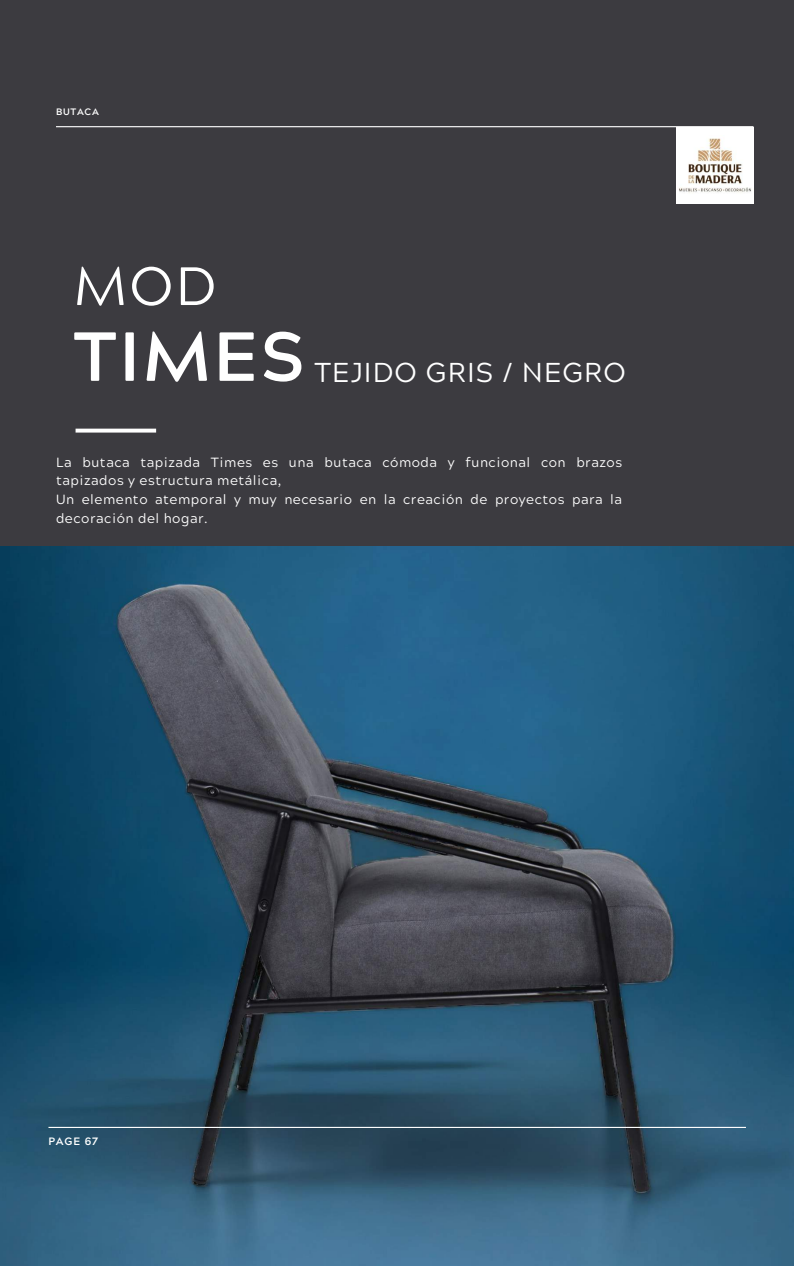
<style>
.page{position:relative;width:794px;height:1266px;background:#fff}
.page>*{position:absolute;margin:0;border:0;box-sizing:border-box;transform-origin:0 0}
.t1{font:700 69.22px "Acherus Grotesque";letter-spacing:.04em;color:#fff}
.t2{font:53.85px "Acherus Grotesque";color:#fff}
.t3{font:27.3px "Acherus Grotesque";letter-spacing:.04em;color:#fff}
.t4{font:13.35px/18.6px "Acherus Grotesque";letter-spacing:.04em;color:#fff}
.t5{font:700 10.65px "Acherus Grotesque";letter-spacing:.08em;color:#fff}
.t6{font:700 9.3px "Acherus Grotesque";letter-spacing:.08em;color:#fff}
</style>
<div class="page">
<div style="left:0;top:0;width:793px;height:546px;background:#3c3b40"></div>
<hr style="left:56px;top:126px;width:697px;height:1px;background:#fff">
<img style="left:0;top:546px;width:793px;height:720px">
<hr style="left:48px;top:1127px;width:697px;height:1px;background:#fff">
<hr style="left:75px;top:429px;width:81px;height:3px;background:#fff">
<div style="left:676px;top:127px;width:77px;height:76px;background:#fff"></div>
<img style="left:679px;top:138px;width:72px;height:55px">
<p class="t6" style="left:56px;top:108px;width:44px">BUTACA</p>
<h2 class="t2" style="left:73px;top:265px;width:144px">MOD</h2>
<h1 class="t1" style="left:73px;top:329px;width:233px">TIMES</h1>
<h3 class="t3" style="left:314px;top:361px;width:313px">TEJIDO GRIS / NEGRO</h3>
<p class="t4" style="left:56px;top:455px;width:567px">La butaca tapizada Times es una butaca cómoda y funcional con brazos tapizados y estructura metálica,</p>
<p class="t4" style="left:56px;top:492px;width:567px">Un elemento atemporal y muy necesario en la creación de proyectos para la decoración del hogar.</p>
<p class="t5" style="left:48px;top:1136px;width:51px">PAGE 67</p>
</div>
